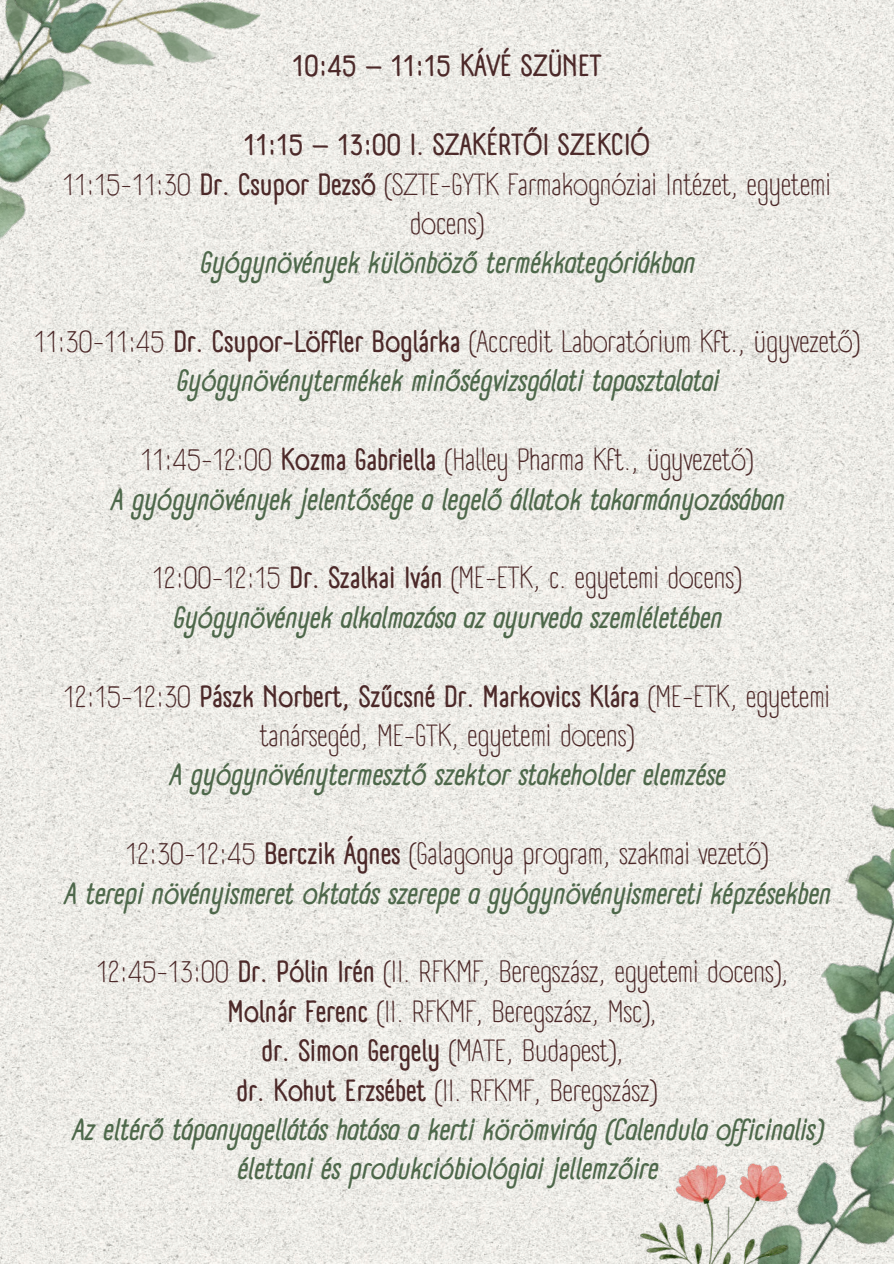
<style>
.page{position:relative;width:894px;height:1264px;background:#fff}
.page>*{position:absolute;margin:0;border:0;box-sizing:border-box;transform-origin:0 0}
.t1{font:italic 700 30px/39.3px "A Day Without Sun Text";color:#4e684b;text-align:center}
.t2{font:30px/39.3px "A Day Without Sun Text";color:#4c2929;text-align:center}
.t3{font:700 30px "A Day Without Sun Text";color:#4c2929}
.s1{font-weight:700}
.s2{font-weight:400;font-style:normal;color:#4c2929}
.s3{font-style:normal;color:#4c2929}
.s4{font-weight:700;font-style:italic;color:#4e684b}
</style>
<div class="page">
<img style="left:0;top:0;width:893px;height:1263px">
<img style="left:240px;top:0;width:26px;height:308px">
<img style="left:748px;top:771px;width:145px;height:248px">
<img style="left:0;top:0;width:240px;height:389px">
<img style="left:545px;top:1019px;width:348px;height:244px">
<img style="left:604px;top:1153px;width:230px;height:110px">
<p class="t3" style="left:292px;top:44px;width:311px">10:45 – 11:15 KÁVÉ SZÜNET</p>
<p class="t2" style="left:63px;top:127px;width:769px"><span class="s1">11:15 – 13:00 I. SZAKÉRTŐI SZEKCIÓ<br></span>11:15-11:30 <span class="s1">Dr. Csupor Dezső</span> (SZTE-GYTK Farmakognóziai Intézet, egyetemi docens)</p>
<p class="t1" style="left:199px;top:243px;width:496px">Gyógynövények különböző termékkategóriákban</p>
<p class="t1" style="left:34px;top:322px;width:827px"><span class="s2">11:30-11:45</span> <span class="s3">Dr. Csupor-Löffler Boglárka</span> <span class="s2">(Accredit Laboratórium Kft., ügyvezető)<br></span>Gyógynövénytermékek minőségvizsgálati tapasztalatai</p>
<p class="t1" style="left:110px;top:440px;width:674px"><span class="s2">11:45-12:00</span> <span class="s3">Kozma Gabriella</span> <span class="s2">(Halley Pharma Kft., ügyvezető)<br></span>A gyógynövények jelentősége a legelő állatok takarmányozásában</p>
<p class="t1" style="left:152px;top:558px;width:590px"><span class="s2">12:00-12:15</span> <span class="s3">Dr. Szalkai Iván</span> <span class="s2">(ME-ETK, c. egyetemi docens)<br></span>Gyógynövények alkalmazása az ayurveda szemléletében</p>
<p class="t2" style="left:63px;top:678px;width:768px">12:15-12:30 <span class="s1">Pászk Norbert, Szűcsné Dr. Markovics Klára</span> (ME-ETK, egyetemi tanársegéd, ME-GTK, egyetemi docens)</p>
<p class="t1" style="left:169px;top:755px;width:557px">A gyógynövénytermesztő szektor stakeholder elemzése</p>
<p class="t1" style="left:64px;top:834px;width:767px"><span class="s2">12:30-12:45</span> <span class="s3">Berczik Ágnes</span> <span class="s2">(Galagonya program, szakmai vezető)<br></span>A terepi növényismeret oktatás szerepe a gyógynövényismereti képzésekben</p>
<p class="t2" style="left:71px;top:953px;width:752px">12:45-13:00 <span class="s1">Dr. Pólin Irén</span> (II. RFKMF, Beregszász, egyetemi docens), <span class="s1">Molnár Ferenc</span> (II. RFKMF, Beregszász, Msc),<br><span class="s1">dr. Simon Gergely</span> (MATE, Budapest),<br><span class="s1">dr. Kohut Erzsébet</span> (II. RFKMF, Beregszász)<br><span class="s4">Az eltérő tápanyagellátás hatása a kerti körömvirág (Calendula officinalis) élettani és produkcióbiológiai jellemzőire</span></p>
</div>
